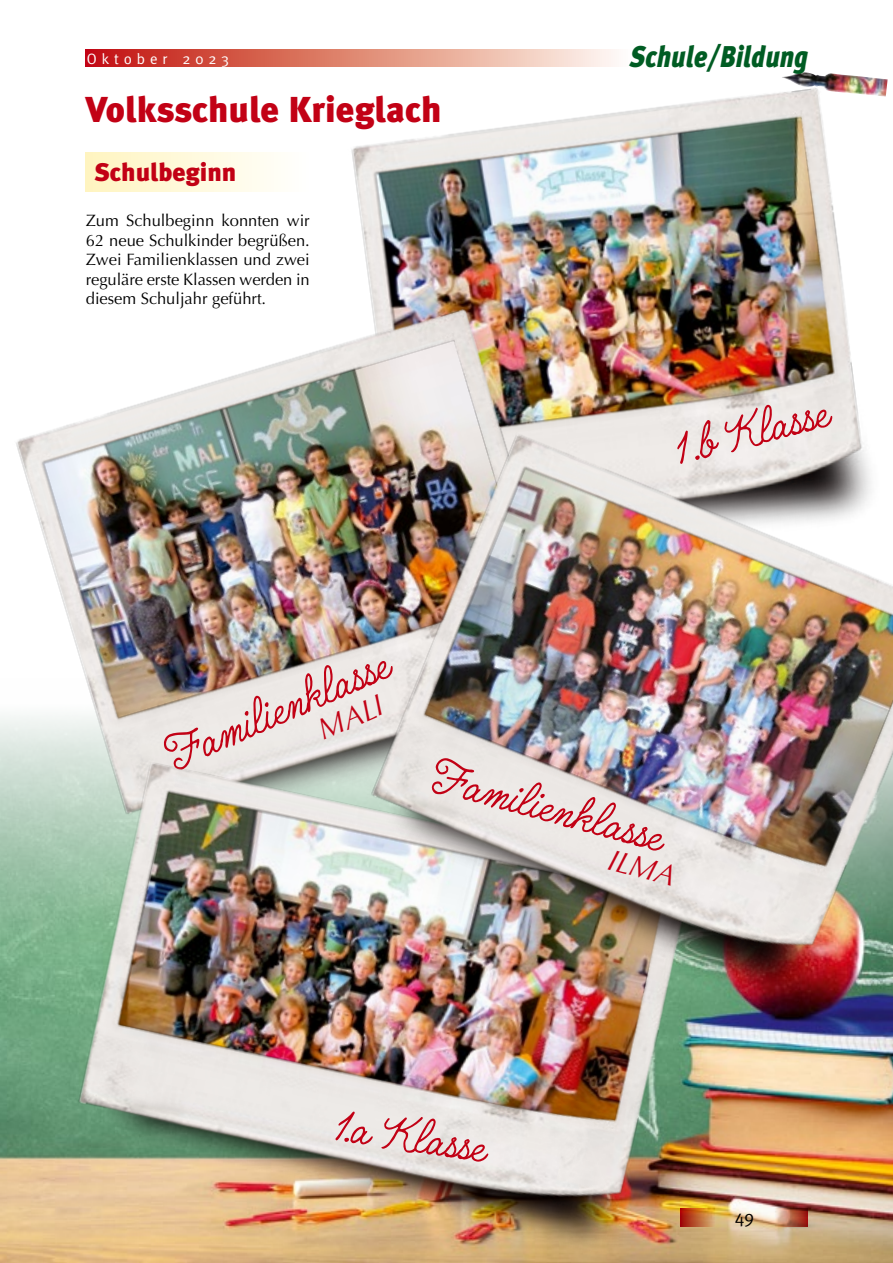
<style>
.page{position:relative;width:893px;height:1263px;background:#fff}
.page>*{position:absolute;margin:0;border:0;box-sizing:border-box;transform-origin:0 0}
.t1{font:46.35px "Quimby Mayoral";color:#c20115}
.t2{font:900 36px "Meta Plus";color:#c20115}
.t3{font:italic 900 30px "Meta Plus";color:#005c23;scale:.85 1}
.t4{font:italic 30px "Optima";color:#c20115}
.t5{font:900 25.5px "Meta Plus";color:#c20115}
.t6{font:18px "Meta";color:#000}
.t7{font:16.5px/19.5px "Optima";letter-spacing:-.005em;color:#000;text-align:justify}
.t8{font:15px "Meta";letter-spacing:.325em;color:#fff}
</style>
<div class="page">
<svg style="left:85px;top:50px;width:246px;height:17px;background:#cf473a"></svg>
<img style="left:0;top:874px;width:893px;height:389px">
<div style="left:86px;top:153px;width:224px;height:38px;background:linear-gradient(to right,#fff4c0,#fffffe)"></div>
<img style="left:331px;top:49px;width:557px;height:343px">
<img style="left:0;top:282px;width:608px;height:592px">
<img style="left:49px;top:757px;width:660px;height:506px">
<img style="left:334px;top:392px;width:559px;height:638px">
<p class="t8" style="left:87px;top:50px;width:144px">Oktober 2023</p>
<h3 class="t3" style="left:630px;top:39px;width:211px">Schule/Bildung</h3>
<h2 class="t2" style="left:86px;top:89px;width:357px">Volksschule Krieglach</h2>
<h3 class="t5" style="left:94px;top:157px;width:144px">Schulbeginn</h3>
<p class="t7" style="left:86px;top:211px;width:225px">Zum Schulbeginn konnten wir 62 neue Schulkinder begrüßen.<br>Zwei Familienklassen und zwei reguläre erste Klassen werden in diesem Schuljahr geführt.</p>
<h1 class="t1" style="left:665px;top:415px;width:160px;rotate:-14deg">1.b Klasse</h1>
<h1 class="t1" style="left:153px;top:725px;width:240px;rotate:-24deg">Familienklasse</h1>
<h3 class="t4" style="left:312px;top:715px;width:70px;rotate:-24deg">MALI</h3>
<h1 class="t1" style="left:442px;top:740px;width:240px;rotate:15deg">Familienklasse</h1>
<h3 class="t4" style="left:614px;top:842px;width:70px;rotate:15deg">ILMA</h3>
<h1 class="t1" style="left:339px;top:1090px;width:155px;rotate:8deg">1.a Klasse</h1>
<p class="t6" style="left:735px;top:1207px;width:21px">49</p>
</div>
